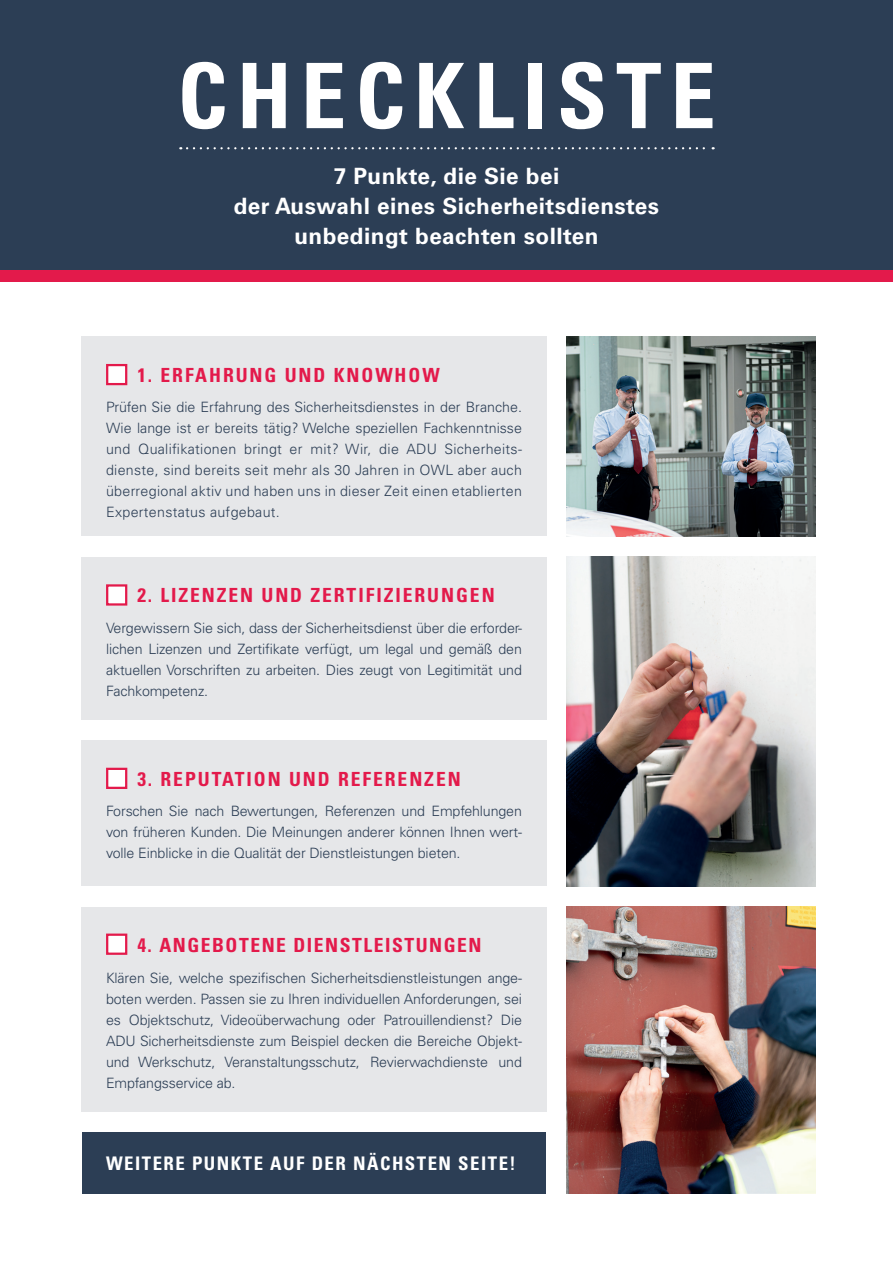
<style>
.page{position:relative;width:893px;height:1263px;background:#fff}
.page>*{position:absolute;margin:0;border:0;box-sizing:border-box;transform-origin:0 0}
.t1{font:700 condensed 90.3px "Univers LT Pro";letter-spacing:.1em;color:#fff}
.t2{font:700 22.5px/30px "Univers LT Pro 65";letter-spacing:.02em;color:#fff;text-align:center}
.t3{font:700 condensed 19.5px "Univers LT Pro";letter-spacing:.1em;color:#e31a4b}
.t4{font:700 condensed 19.5px "Univers LT Pro";letter-spacing:.08em;color:#e31a4b}
.t5{font:700 condensed 18.75px "Univers LT Pro";letter-spacing:.08em;color:#fff}
.t6{font:300 14.25px/21px "Univers LT Pro 45";letter-spacing:-.01em;color:#2c3e55;text-align:justify}
</style>
<div class="page">
<div style="left:0;top:0;width:893px;height:270px;background:#2c3e55"></div>
<svg style="left:187px;top:147px;width:527px;height:2px"></svg>
<div style="left:81px;top:336px;width:466px;height:200px;background:#e6e7e9"></div>
<img style="left:567px;top:336px;width:248px;height:200px">
<div style="left:81px;top:557px;width:466px;height:162px;background:#e6e7e9"></div>
<img style="left:567px;top:557px;width:248px;height:329px">
<div style="left:81px;top:740px;width:466px;height:146px;background:#e6e7e9"></div>
<div style="left:81px;top:907px;width:466px;height:204px;background:#e6e7e9"></div>
<img style="left:567px;top:907px;width:248px;height:286px">
<div style="left:106px;top:933px;width:21px;height:22px;background:#fff;border:2px solid #e31a4b"></div>
<div style="left:82px;top:1132px;width:464px;height:61px;background:#2c3e55"></div>
<div style="left:0;top:270px;width:893px;height:12px;background:#e31a4b"></div>
<div style="left:106px;top:768px;width:21px;height:21px;background:#fff;border:2px solid #e31a4b"></div>
<div style="left:106px;top:584px;width:21px;height:22px;background:#fff;border:2px solid #e31a4b"></div>
<div style="left:106px;top:364px;width:21px;height:21px;background:#fff;border:2px solid #e31a4b"></div>
<h1 class="t1" style="left:177px;top:41px;width:540px">CHECKLISTE</h1>
<h2 class="t2" style="left:234px;top:162px;width:427px">7 Punkte, die Sie bei<br>der Auswahl eines Sicherheitsdienstes unbedingt beachten sollten</h2>
<h3 class="t3" style="left:137px;top:363px;width:304px">1. ERFAHRUNG UND KNOWHOW</h3>
<p class="t6" style="left:106px;top:397px;width:417px">Prüfen Sie die Erfahrung des Sicherheitsdienstes in der Branche.<br>Wie lange ist er bereits tätig? Welche speziellen Fachkenntnisse und Qualifikationen bringt er mit? Wir, die ADU Sicherheits&shy;dienste, sind bereits seit mehr als 30 Jahren in OWL aber auch überregional aktiv und haben uns in dieser Zeit einen etablierten Expertenstatus aufgebaut.</p>
<h3 class="t3" style="left:137px;top:583px;width:359px">2. LIZENZEN UND ZERTIFIZIERUNGEN</h3>
<p class="t6" style="left:106px;top:617px;width:417px">Vergewissern Sie sich, dass der Sicherheitsdienst über die erforder&shy;lichen Lizenzen und Zertifikate verfügt, um legal und gemäß den aktuellen Vorschriften zu arbeiten. Dies zeugt von Legitimität und Fachkompetenz.</p>
<h3 class="t3" style="left:137px;top:767px;width:325px">3. REPUTATION UND REFERENZEN</h3>
<p class="t6" style="left:106px;top:801px;width:417px">Forschen Sie nach Bewertungen, Referenzen und Empfehlungen von früheren Kunden. Die Meinungen anderer können Ihnen wert&shy;volle Einblicke in die Qualität der Dienstleistungen bieten.</p>
<h3 class="t4" style="left:137px;top:933px;width:346px">4. ANGEBOTENE DIENSTLEISTUNGEN</h3>
<p class="t6" style="left:106px;top:967px;width:417px">Klären Sie, welche spezifischen Sicherheitsdienstleistungen ange&shy;boten werden. Passen sie zu Ihren individuellen Anforderungen, sei es Objektschutz, Videoüberwachung oder Patrouillendienst? Die ADU Sicherheitsdienste zum Beispiel decken die Bereiche Objekt&shy;und Werkschutz, Veranstaltungsschutz, Revierwachdienste und Empfangsservice ab.</p>
<h3 class="t5" style="left:106px;top:1151px;width:411px">WEITERE PUNKTE AUF DER NÄCHSTEN SEITE!</h3>
</div>
